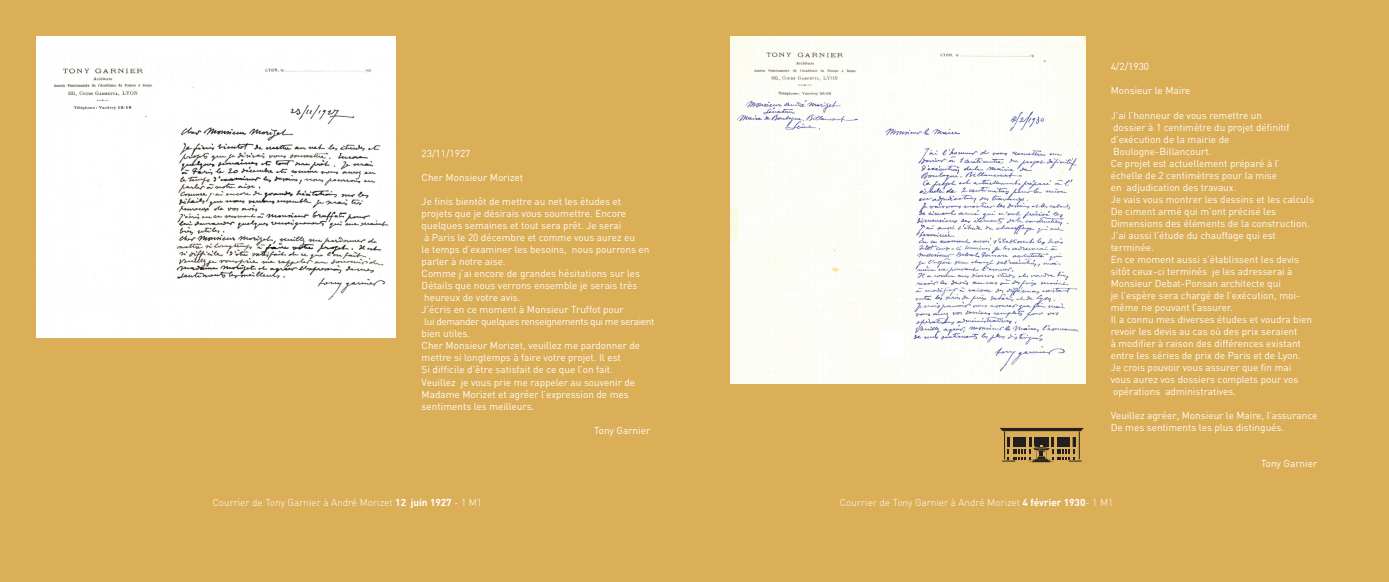
<style>
.page{position:relative;width:1389px;height:582px;background:#fff}
.page>*{position:absolute;margin:0;border:0;box-sizing:border-box;transform-origin:0 0}
.t1{font:10px "DIN";color:#fff}
.t2{font:300 10px "DIN";color:#fff}
.t3{font:10px "DIN";letter-spacing:-.035em;color:#fff}
.s1{font-weight:700}
</style>
<div class="page">
<div style="left:695px;top:0;width:694px;height:581px;background:#dbae58"></div>
<div style="left:0;top:0;width:709px;height:581px;background:#dbae58"></div>
<img style="left:731px;top:36px;width:355px;height:346px">
<svg style="left:1001px;top:428px;width:82px;height:34px"></svg>
<img style="left:37px;top:36px;width:359px;height:301px">
<div style="left:882px;top:332px;width:22px;height:24px;background:#fff"></div>
<p class="t1" style="left:422px;top:147px;width:50px">23/11/1927</p>
<p class="t1" style="left:422px;top:171px;width:103px">Cher Monsieur Morizet</p>
<p class="t1" style="left:422px;top:195px;width:201px">Je finis bientôt de mettre au net les études et</p>
<p class="t1" style="left:422px;top:207px;width:206px">projets que je désirais vous soumettre. Encore</p>
<p class="t1" style="left:422px;top:219px;width:201px">quelques semaines et tout sera prêt. Je serai</p>
<p class="t1" style="left:424px;top:231px;width:212px">à Paris le 20 décembre et comme vous aurez eu</p>
<p class="t1" style="left:422px;top:243px;width:229px">le temps d’examiner les besoins, nous pourrons en</p>
<p class="t1" style="left:422px;top:255px;width:86px">parler à notre aise.</p>
<p class="t1" style="left:422px;top:267px;width:220px">Comme j’ai encore de grandes hésitations sur les</p>
<p class="t1" style="left:422px;top:279px;width:217px">Détails que nous verrons ensemble je serais très</p>
<p class="t1" style="left:424px;top:291px;width:98px">heureux de votre avis.</p>
<p class="t1" style="left:422px;top:303px;width:204px">J’écris en ce moment à Monsieur Truffot pour</p>
<p class="t3" style="left:424px;top:315px;width:232px">lui demander quelques renseignements qui me seraient</p>
<p class="t1" style="left:422px;top:327px;width:50px">bien utiles.</p>
<p class="t1" style="left:422px;top:339px;width:220px">Cher Monsieur Morizet, veuillez me pardonner de</p>
<p class="t1" style="left:422px;top:351px;width:201px">mettre si longtemps à faire votre projet. Il est</p>
<p class="t1" style="left:422px;top:363px;width:193px">Si difficile d’être satisfait de ce que l’on fait.</p>
<p class="t1" style="left:422px;top:375px;width:215px">Veuillez je vous prie me rappeler au souvenir de</p>
<p class="t1" style="left:422px;top:387px;width:209px">Madame Morizet et agréer l’expression de mes</p>
<p class="t1" style="left:422px;top:399px;width:114px">sentiments les meilleurs.</p>
<p class="t1" style="left:594px;top:423px;width:58px">Tony Garnier</p>
<p class="t1" style="left:1111px;top:61px;width:40px">4/2/1930</p>
<p class="t1" style="left:1111px;top:85px;width:81px">Monsieur le Maire</p>
<p class="t1" style="left:1111px;top:109px;width:153px">J’ai l’honneur de vous remettre un</p>
<p class="t1" style="left:1113px;top:121px;width:178px">dossier à 1 centimètre du projet définitif</p>
<p class="t1" style="left:1111px;top:133px;width:120px">d’exécution de la mairie de</p>
<p class="t1" style="left:1113px;top:145px;width:100px">Boulogne-Billancourt.</p>
<p class="t1" style="left:1111px;top:157px;width:171px">Ce projet est actuellement préparé à l’</p>
<p class="t1" style="left:1111px;top:169px;width:168px">échelle de 2 centimètres pour la mise</p>
<p class="t1" style="left:1111px;top:181px;width:127px">en adjudication des travaux.</p>
<p class="t1" style="left:1111px;top:193px;width:205px">Je vais vous montrer les dessins et les calculs</p>
<p class="t1" style="left:1111px;top:205px;width:167px">De ciment armé qui m’ont précisé les</p>
<p class="t1" style="left:1111px;top:217px;width:201px">Dimensions des éléments de la construction.</p>
<p class="t1" style="left:1111px;top:229px;width:167px">J’ai aussi l’étude du chauffage qui est</p>
<p class="t1" style="left:1111px;top:241px;width:44px">terminée.</p>
<p class="t1" style="left:1111px;top:253px;width:190px">En ce moment aussi s’établissent les devis</p>
<p class="t1" style="left:1111px;top:265px;width:183px">sitôt ceux-ci terminés je les adresserai à</p>
<p class="t1" style="left:1111px;top:277px;width:172px">Monsieur Debat-Ponsan architecte qui</p>
<p class="t1" style="left:1111px;top:289px;width:191px">je l’espère sera chargé de l’exécution, moi-</p>
<p class="t1" style="left:1111px;top:301px;width:124px">même ne pouvant l’assurer.</p>
<p class="t1" style="left:1111px;top:313px;width:203px">Il a connu mes diverses études et voudra bien</p>
<p class="t1" style="left:1111px;top:325px;width:188px">revoir les devis au cas où des prix seraient</p>
<p class="t1" style="left:1111px;top:337px;width:192px">à modifier à raison des différences existant</p>
<p class="t1" style="left:1111px;top:349px;width:192px">entre les séries de prix de Paris et de Lyon.</p>
<p class="t1" style="left:1111px;top:361px;width:182px">Je crois pouvoir vous assurer que fin mai</p>
<p class="t1" style="left:1111px;top:373px;width:189px">vous aurez vos dossiers complets pour vos</p>
<p class="t1" style="left:1113px;top:385px;width:125px">opérations administratives.</p>
<p class="t1" style="left:1111px;top:409px;width:208px">Veuillez agréer, Monsieur le Maire, l’assurance</p>
<p class="t1" style="left:1111px;top:421px;width:175px">De mes sentiments les plus distingués.</p>
<p class="t1" style="left:1261px;top:457px;width:58px">Tony Garnier</p>
<p class="t2" style="left:212px;top:495px;width:271px">Courrier de Tony Garnier à André Morizet <span class="s1">12 juin 1927</span> - 1 M1</p>
<p class="t2" style="left:840px;top:495px;width:275px">Courrier de Tony Garnier à André Morizet <span class="s1">4 février 1930</span>- 1 M1</p>
</div>
